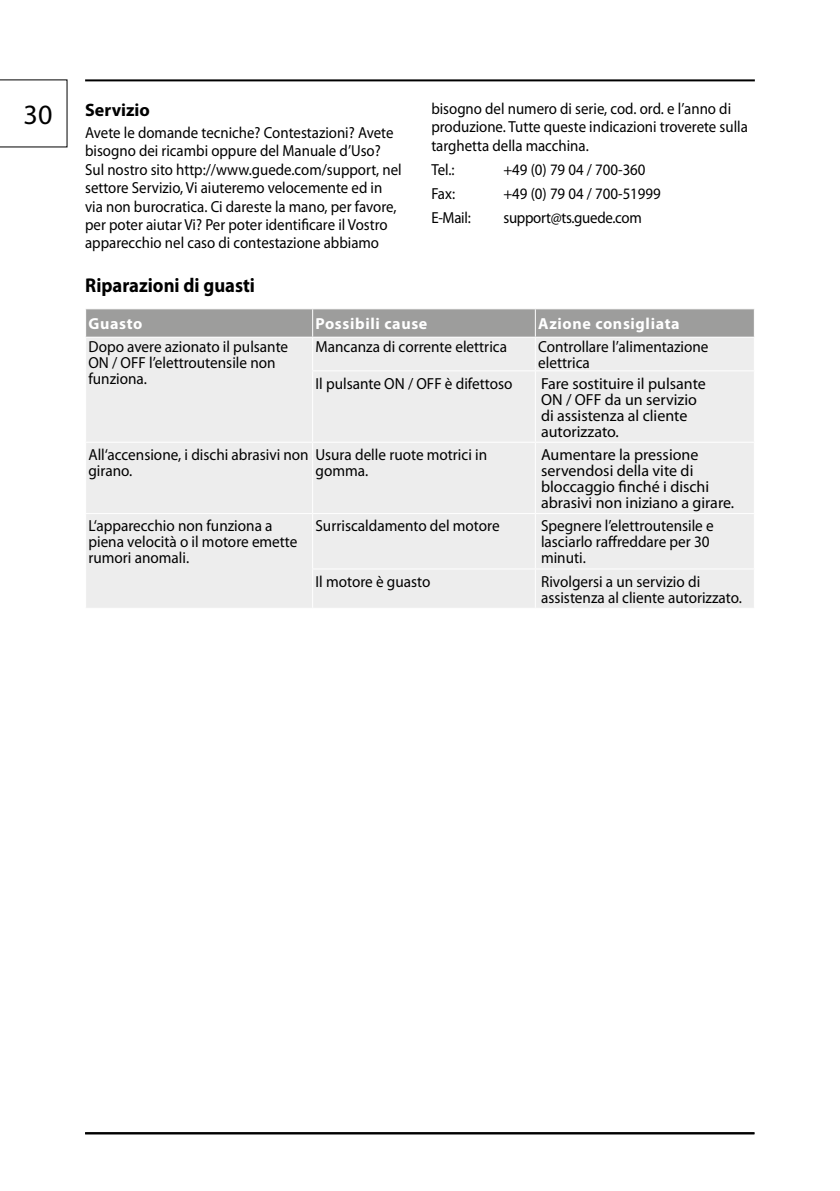
<style>
.page{position:relative;width:840px;height:1191px;background:#fff}
.page>*{position:absolute;margin:0;border:0;box-sizing:border-box;transform-origin:0 0}
.t1{font:700 20px "Myriad Pro";color:#000;scale:.93 1}
.t2{font:700 18px "Myriad Pro";color:#000}
.t3{font:16px/18.4px "Myriad Pro";color:#000;scale:.93 1}
.t4{font:16px/16px "Myriad Pro";color:#000;scale:.95 1}
.t5{font:16px/16px "Myriad Pro";color:#000}
.t6{font:700 16px "Myriad Pro";letter-spacing:.04em;color:#fff}
.t7{font:16px "Myriad Pro";letter-spacing:-.02em;color:#000;scale:.93 1}
.s1{font-weight:400;font-size:28px}
</style>
<div class="page">
<hr style="left:85px;top:1132px;width:669px;height:2px;background:#000">
<hr style="left:85px;top:79px;width:669px;height:2px;background:#000">
<svg style="left:0;top:79px;width:68px;height:69px"></svg>
<div style="left:86px;top:338px;width:667px;height:270px;background:#ededed"></div>
<svg style="left:85px;top:309px;width:669px;height:28px;background:#9f9f9e"></svg>
<hr style="left:312px;top:338px;width:1px;height:32px;background:#fff">
<hr style="left:534px;top:338px;width:1px;height:32px;background:#fff">
<hr style="left:312px;top:370px;width:223px;height:1px;background:#fff">
<hr style="left:312px;top:371px;width:1px;height:71px;background:#fff">
<hr style="left:535px;top:370px;width:219px;height:1px;background:#fff">
<hr style="left:534px;top:371px;width:1px;height:71px;background:#fff">
<hr style="left:85px;top:442px;width:227px;height:1px;background:#fff">
<hr style="left:312px;top:442px;width:223px;height:1px;background:#fff">
<hr style="left:312px;top:443px;width:1px;height:70px;background:#fff">
<hr style="left:535px;top:442px;width:219px;height:1px;background:#fff">
<hr style="left:534px;top:443px;width:1px;height:70px;background:#fff">
<hr style="left:85px;top:513px;width:227px;height:1px;background:#fff">
<hr style="left:312px;top:513px;width:223px;height:1px;background:#fff">
<hr style="left:312px;top:514px;width:1px;height:54px;background:#fff">
<hr style="left:535px;top:513px;width:219px;height:1px;background:#fff">
<hr style="left:534px;top:514px;width:1px;height:54px;background:#fff">
<hr style="left:312px;top:568px;width:223px;height:1px;background:#fff">
<hr style="left:312px;top:569px;width:1px;height:39px;background:#fff">
<hr style="left:535px;top:568px;width:219px;height:1px;background:#fff">
<hr style="left:534px;top:569px;width:1px;height:39px;background:#fff">
<p class="t2" style="left:24px;top:98px;width:128px"><span class="s1">30</span> Servizio</p>
<p class="t3" style="left:85px;top:123px;width:342px">Avete le domande tecniche? Contestazioni? Avete bisogno dei ricambi oppure del Manuale d’Uso?<br>Sul nostro sito http://www.guede.com/support, nel settore Servizio, Vi aiuteremo velocemente ed in via non burocratica. Ci dareste la mano, per favore, per poter aiutar Vi? Per poter identificare il Vostro apparecchio nel caso di contestazione abbiamo</p>
<p class="t3" style="left:431px;top:99px;width:342px">bisogno del numero di serie, cod. ord. e l’anno di produzione. Tutte queste indicazioni troverete sulla targhetta della macchina.</p>
<p class="t3" style="left:431px;top:160px;width:27px">Tel.:</p>
<p class="t3" style="left:503px;top:160px;width:154px">+49 (0) 79 04 / 700-360</p>
<p class="t3" style="left:431px;top:184px;width:27px">Fax:</p>
<p class="t3" style="left:503px;top:184px;width:171px">+49 (0) 79 04 / 700-51999</p>
<p class="t3" style="left:431px;top:208px;width:44px">E-Mail:</p>
<p class="t7" style="left:503px;top:208px;width:150px">support@ts.guede.com</p>
<p class="t1" style="left:85px;top:272px;width:184px">Riparazioni di guasti</p>
<p class="t6" style="left:88px;top:313px;width:55px">Guasto</p>
<p class="t6" style="left:315px;top:313px;width:113px">Possibili cause</p>
<p class="t6" style="left:538px;top:313px;width:143px">Azione consigliata</p>
<p class="t4" style="left:88px;top:338px;width:212px">Dopo avere azionato il pulsante<br>ON / OFF l’elettroutensile non funziona.</p>
<p class="t4" style="left:315px;top:338px;width:203px">Mancanza di corrente elettrica</p>
<p class="t4" style="left:538px;top:338px;width:181px">Controllare l’alimentazione elettrica</p>
<p class="t4" style="left:315px;top:375px;width:209px">Il pulsante ON / OFF è difettoso</p>
<p class="t5" style="left:540px;top:375px;width:166px">Fare sostituire il pulsante<br>ON / OFF da un servizio di assistenza al cliente autorizzato.</p>
<p class="t4" style="left:88px;top:446px;width:421px">All‘accensione, i dischi abrasivi non Usura delle ruote motrici in girano.</p>
<p class="t5" style="left:540px;top:446px;width:195px">Aumentare la pressione servendosi della vite di bloccaggio finché i dischi abrasivi non iniziano a girare.</p>
<p class="t4" style="left:315px;top:462px;width:57px">gomma.</p>
<p class="t4" style="left:88px;top:517px;width:221px">L‘apparecchio non funziona a piena velocità o il motore emette rumori anomali.</p>
<p class="t4" style="left:315px;top:517px;width:195px">Surriscaldamento del motore</p>
<p class="t4" style="left:540px;top:517px;width:183px">Spegnere l’elettroutensile e lasciarlo raffreddare per 30 minuti.</p>
<p class="t4" style="left:315px;top:573px;width:122px">Il motore è guasto</p>
<p class="t4" style="left:540px;top:573px;width:213px">Rivolgersi a un servizio di assistenza al cliente autorizzato.</p>
</div>
